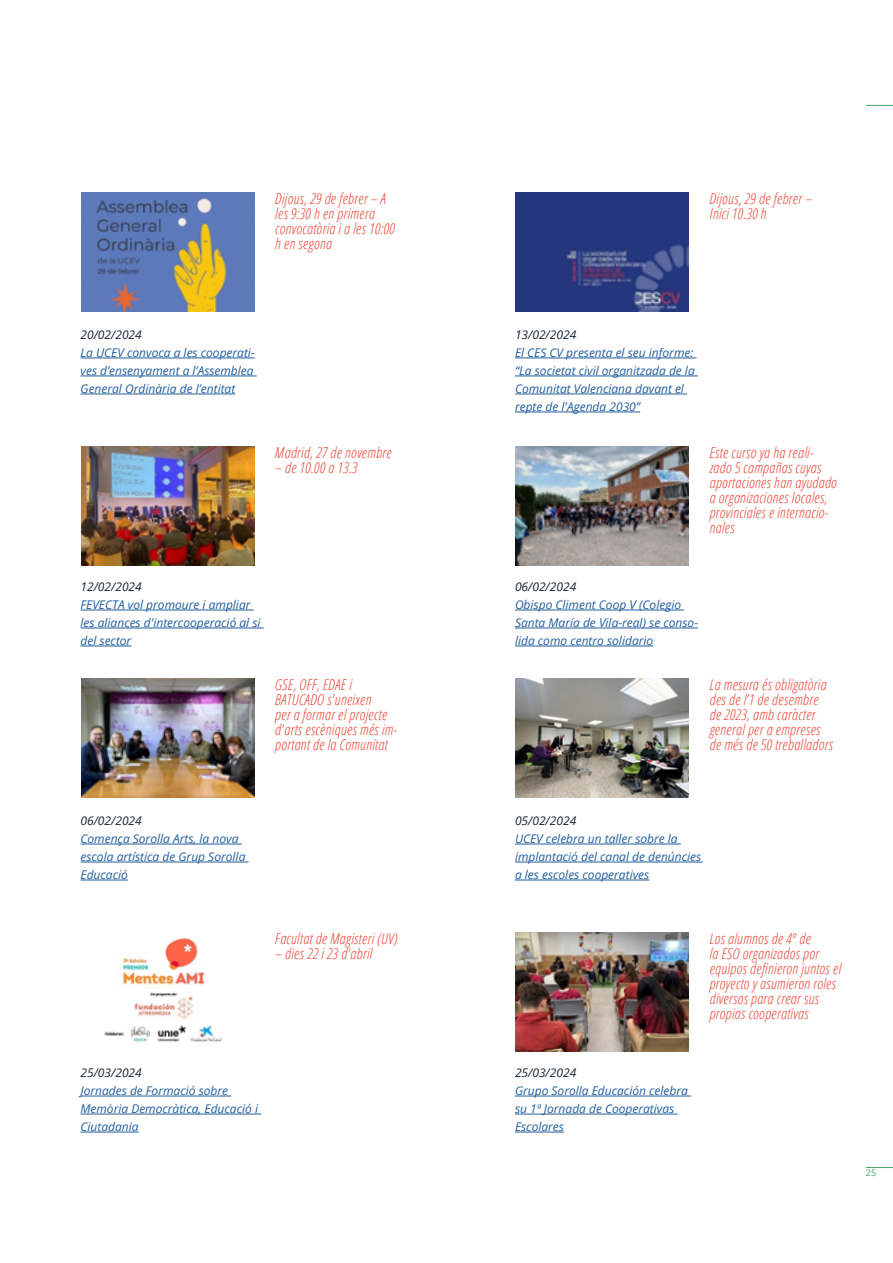
<style>
.page{position:relative;width:893px;height:1263px;background:#fff}
.page>*{position:absolute;margin:0;border:0;box-sizing:border-box;transform-origin:0 0}
.t1{font:italic 300 condensed 15px/15px "Open Sans";letter-spacing:.02em;color:#ef4434}
.t2{font:italic 12px/18px "Open Sans";color:#215e9e}
.t3{font:italic 12px "Open Sans";color:#1b2630}
.t4{font:9px "Open Sans";color:#42a56b}
</style>
<div class="page">
<svg style="left:866px;top:105px;width:27px;height:1px"></svg>
<svg style="left:866px;top:1167px;width:27px;height:1px"></svg>
<hr style="left:81px;top:358px;width:174px;height:1px;background:#215e9e">
<hr style="left:81px;top:376px;width:176px;height:1px;background:#215e9e">
<hr style="left:81px;top:394px;width:154px;height:1px;background:#215e9e">
<hr style="left:81px;top:844px;width:161px;height:1px;background:#215e9e">
<hr style="left:81px;top:862px;width:168px;height:1px;background:#215e9e">
<hr style="left:81px;top:880px;width:47px;height:1px;background:#215e9e">
<hr style="left:81px;top:610px;width:173px;height:1px;background:#215e9e">
<hr style="left:81px;top:628px;width:183px;height:1px;background:#215e9e">
<hr style="left:81px;top:646px;width:50px;height:1px;background:#215e9e">
<hr style="left:81px;top:1096px;width:150px;height:1px;background:#215e9e">
<hr style="left:81px;top:1114px;width:180px;height:1px;background:#215e9e">
<hr style="left:81px;top:1132px;width:58px;height:1px;background:#215e9e">
<hr style="left:515px;top:358px;width:182px;height:1px;background:#215e9e">
<hr style="left:515px;top:376px;width:183px;height:1px;background:#215e9e">
<hr style="left:515px;top:394px;width:172px;height:1px;background:#215e9e">
<hr style="left:515px;top:412px;width:125px;height:1px;background:#215e9e">
<hr style="left:515px;top:844px;width:166px;height:1px;background:#215e9e">
<hr style="left:515px;top:862px;width:188px;height:1px;background:#215e9e">
<hr style="left:515px;top:880px;width:134px;height:1px;background:#215e9e">
<hr style="left:515px;top:610px;width:169px;height:1px;background:#215e9e">
<hr style="left:515px;top:628px;width:183px;height:1px;background:#215e9e">
<hr style="left:515px;top:646px;width:138px;height:1px;background:#215e9e">
<hr style="left:515px;top:1096px;width:176px;height:1px;background:#215e9e">
<hr style="left:515px;top:1114px;width:162px;height:1px;background:#215e9e">
<hr style="left:515px;top:1132px;width:49px;height:1px;background:#215e9e">
<img style="left:81px;top:193px;width:173px;height:119px">
<img style="left:81px;top:678px;width:173px;height:119px">
<img style="left:81px;top:447px;width:173px;height:119px">
<img style="left:104px;top:937px;width:119px;height:105px">
<img style="left:516px;top:193px;width:173px;height:119px">
<img style="left:515px;top:678px;width:174px;height:119px">
<img style="left:516px;top:447px;width:173px;height:119px">
<img style="left:516px;top:932px;width:173px;height:119px">
<p class="t1" style="left:275px;top:191px;width:121px">Dijous, 29 de febrer – A les 9:30 h en primera convocatòria i a les 10:00 h en segona</p>
<p class="t3" style="left:81px;top:326px;width:63px">20/02/2024</p>
<p class="t2" style="left:81px;top:343px;width:176px;text-align:justify">La UCEV convoca a les cooperati&shy;ves d’ensenyament a l’Assemblea General Ordinària de l’entitat</p>
<p class="t1" style="left:275px;top:445px;width:118px">Madrid, 27 de novembre</p>
<p class="t1" style="left:275px;top:460px;width:84px">– de 10.00 a 13.3</p>
<p class="t3" style="left:81px;top:578px;width:63px">12/02/2024</p>
<p class="t2" style="left:81px;top:595px;width:182px">FEVECTA vol promoure i ampliar les aliances d'intercooperació al si del sector</p>
<p class="t1" style="left:275px;top:676px;width:124px">GSE, OFF, EDAE i<br>BATUCADO s'uneixen<br>per a formar el projecte d'arts escèniques més im&shy;portant de la Comunitat</p>
<p class="t3" style="left:81px;top:812px;width:63px">06/02/2024</p>
<p class="t2" style="left:81px;top:829px;width:166px">Comença Sorolla Arts, la nova escola artística de Grup Sorolla<br>Educació</p>
<p class="t1" style="left:275px;top:931px;width:124px">Facultat de Magisteri (UV)</p>
<p class="t1" style="left:275px;top:946px;width:99px">– dies 22 i 23 d'abril</p>
<p class="t3" style="left:81px;top:1064px;width:63px">25/03/2024</p>
<p class="t2" style="left:81px;top:1081px;width:179px">Jornades de Formació sobre<br>Memòria Democràtica, Educació i<br>Ciutadania</p>
<p class="t1" style="left:709px;top:191px;width:104px">Dijous, 29 de febrer –<br>Inici 10.30 h</p>
<p class="t3" style="left:515px;top:326px;width:63px">13/02/2024</p>
<p class="t2" style="left:515px;top:343px;width:181px">El CES CV presenta el seu informe: “La societat civil organitzada de la<br>Comunitat Valenciana davant el repte de l'Agenda 2030”</p>
<p class="t1" style="left:709px;top:445px;width:129px">Este curso ya ha reali&shy;zado 5 campañas cuyas aportaciones han ayudado a organizaciones locales, provinciales e internacio&shy;nales</p>
<p class="t3" style="left:515px;top:578px;width:63px">06/02/2024</p>
<p class="t2" style="left:515px;top:595px;width:185px">Obispo Climent Coop V (Colegio<br>Santa María de Vila-real) se conso&shy;lida como centro solidario</p>
<p class="t1" style="left:709px;top:676px;width:125px">La mesura és obligatòria des de l’1 de desembre de 2023, amb caràcter general per a empreses de més de 50 treballadors</p>
<p class="t3" style="left:515px;top:812px;width:63px">05/02/2024</p>
<p class="t2" style="left:515px;top:829px;width:188px">UCEV celebra un taller sobre la implantació del canal de denúncies a les escoles cooperatives</p>
<p class="t3" style="left:515px;top:1064px;width:63px">25/03/2024</p>
<p class="t2" style="left:515px;top:1081px;width:174px">Grupo Sorolla Educación celebra su 1ª Jornada de Cooperativas<br>Escolares</p>
<p class="t1" style="left:709px;top:931px;width:133px">Los alumnos de 4º de<br>la ESO organizados por equipos definieron juntos el proyecto y asumieron roles diversos para crear sus propias cooperativas</p>
<p class="t4" style="left:866px;top:1167px;width:12px">25</p>
</div>
